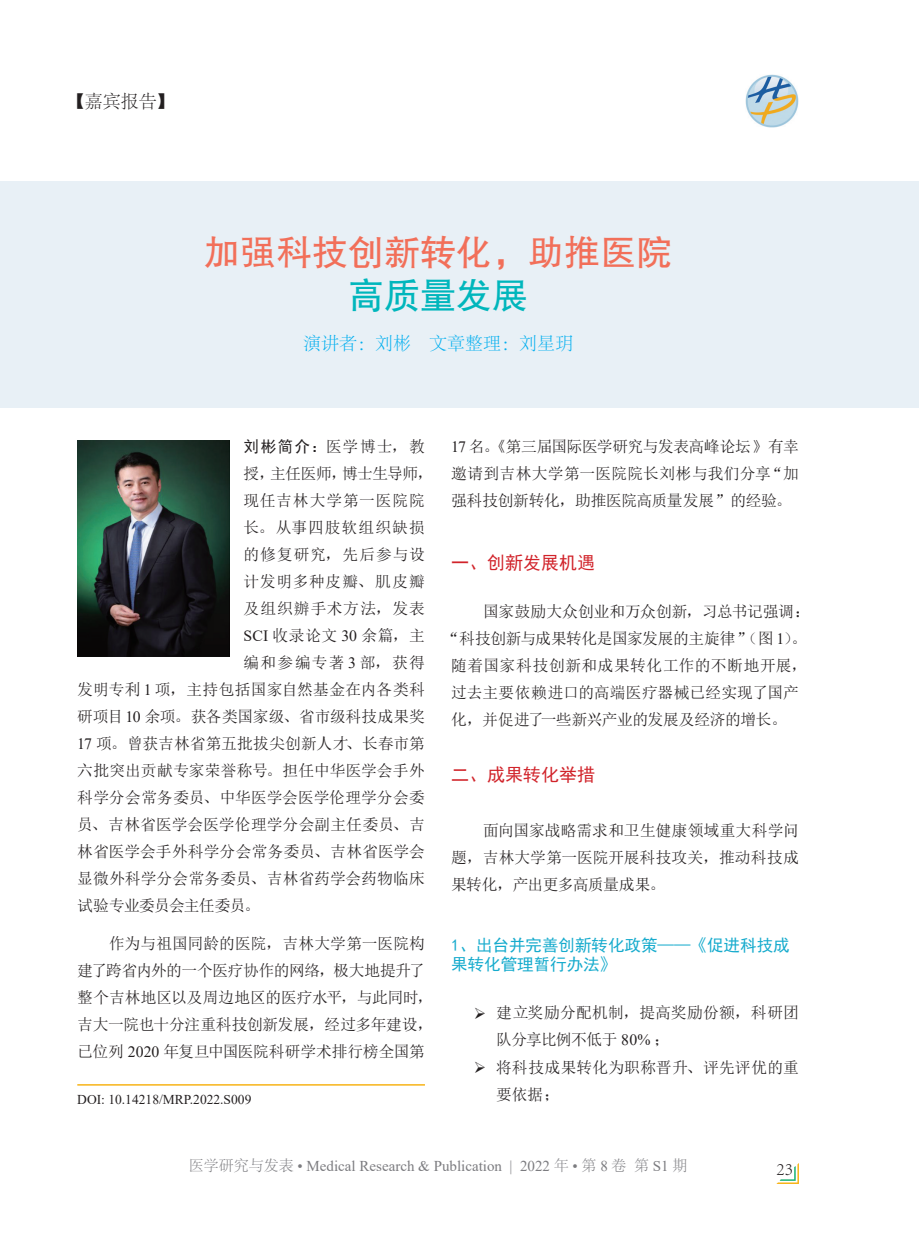
<style>
.page{position:relative;width:919px;height:1238px;background:#fff}
.page>*{position:absolute;margin:0;border:0;box-sizing:border-box;transform-origin:0 0}
.ArticleTitle{font:36px/43.2px "FZHTK GBK1 0";color:#f26f59;text-align:center}
.Author{font:300 18px "Adobe Song Std";color:#00aeef}
.CenterFooter2{font:300 18px "Adobe Song Std";color:#231f20}
.Heading1{font:18px "Sim Hei";color:#d1232a}
.FigureCaption{font:18px "Sim Hei";color:#d1232a}
.Heading2{font:16.5px/19.8px "Sim Hei";color:#16abcd}
.Para{font:15.75px/27px "N Sim Sun";color:#231f20}
.ParaFirst{font:15.75px/27px "N Sim Sun";letter-spacing:-.005em;color:#231f20;text-align:justify}
.ParaFirst-2{font:15.75px "N Sim Sun";letter-spacing:-.03em;color:#231f20}
.Para-2{font:15.75px "N Sim Sun";letter-spacing:.065em;color:#231f20}
.ParaFirst-3{font:15.75px "N Sim Sun";letter-spacing:.03em;color:#231f20}
.ParaFirst-4{font:15.75px "N Sim Sun";letter-spacing:-.025em;color:#231f20}
.Para-3{font:15.75px "N Sim Sun";letter-spacing:-.035em;color:#231f20}
.Para-4{font:15.75px "N Sim Sun";letter-spacing:-.045em;color:#231f20}
.Para-5{font:15.75px "N Sim Sun";letter-spacing:.055em;color:#231f20}
.Para-6{font:15.75px "N Sim Sun";letter-spacing:.06em;color:#231f20}
.Para-7{font:15.75px "N Sim Sun";letter-spacing:.05em;color:#231f20}
.Para-8{font:15.75px "N Sim Sun";letter-spacing:.08em;color:#231f20}
.t1{font:15px "Times New Roman";color:#7c7c80}
.Affiliation{font:13.5px "Times New Roman";color:#231f20}
.s1{color:#00b6bc}
.s2{font-family:"Sim Hei"}
.s3{font-family:"Times New Roman"}
.s4{font-family:"Adobe Song Std";font-weight:300}
</style>
<div class="page">
<svg style="left:777px;top:1164px;width:21px;height:19px"></svg>
<img style="left:745px;top:74px;width:53px;height:53px">
<div style="left:0;top:181px;width:918px;height:227px;background:#e8f0f6"></div>
<hr style="left:77px;top:1084px;width:348px;height:1px;background:#f7b317">
<img style="left:77px;top:441px;width:152px;height:215px">
<p class="CenterFooter2" style="left:67px;top:91px;width:109px">【嘉宾报告】</p>
<p class="ArticleTitle" style="left:204px;top:231px;width:469px">加强科技创新转化，助推医院<span class="s1">高质量发展</span></p>
<p class="Author" style="left:303px;top:334px;width:271px">演讲者：刘彬 文章整理：刘星玥</p>
<p class="Para" style="left:243px;top:432px;width:183px"><span class="s2">刘彬简介：</span>医学博士，教</p>
<p class="Para-3" style="left:243px;top:465px;width:191px">授，主任医师，博士生导师，</p>
<p class="Para-5" style="left:243px;top:492px;width:183px">现任吉林大学第一医院院</p>
<p class="Para-2" style="left:243px;top:519px;width:183px">长。从事四肢软组织缺损</p>
<p class="Para-6" style="left:243px;top:546px;width:183px">的修复研究，先后参与设</p>
<p class="Para-7" style="left:243px;top:573px;width:183px">计发明多种皮瓣、肌皮瓣</p>
<p class="Para-2" style="left:243px;top:600px;width:183px">及组织辦手术方法，发表</p>
<p class="Para" style="left:243px;top:621px;width:183px"><span class="s3">SCI</span> 收录论文 <span class="s3">30</span> 余篇，主</p>
<p class="Para-8" style="left:243px;top:654px;width:183px">编和参编专著 <span class="s3">3</span> 部，获得</p>
<p class="Para" style="left:77px;top:675px;width:349px">发明专利 <span class="s3">1</span> 项，主持包括国家自然基金在内各类科</p>
<p class="Para" style="left:77px;top:702px;width:349px">研项目<span class="s3">10</span> 余项。获各类国家级、省市级科技成果奖</p>
<p class="Para" style="left:77px;top:729px;width:349px"><span class="s3">17</span> 项。曾获吉林省第五批拔尖创新人才、长春市第</p>
<p class="Para" style="left:77px;top:756px;width:349px">六批突出贡献专家荣誉称号。担任中华医学会手外</p>
<p class="Para" style="left:77px;top:783px;width:349px">科学分会常务委员、中华医学会医学伦理学分会委</p>
<p class="Para" style="left:77px;top:810px;width:349px">员、吉林省医学会医学伦理学分会副主任委员、吉</p>
<p class="Para" style="left:77px;top:837px;width:349px">林省医学会手外科学分会常务委员、吉林省医学会</p>
<p class="Para" style="left:77px;top:864px;width:349px">显微外科学分会常务委员、吉林省药学会药物临床</p>
<p class="Para-4" style="left:77px;top:897px;width:184px">试验专业委员会主任委员。</p>
<p class="Para" style="left:77px;top:929px;width:357px;text-indent:32px">作为与祖国同龄的医院，吉林大学第一医院构建了跨省内外的一个医疗协作的网络，极大地提升了整个吉林地区以及周边地区的医疗水平，与此同时，吉大一院也十分注重科技创新发展，经过多年建设，已位列 <span class="s3">2020</span> 年复旦中国医院科研学术排行榜全国第</p>
<p class="Para" style="left:451px;top:432px;width:349px;text-align:justify"><span class="s3">17</span> 名。《第三届国际医学研究与发表高峰论坛》有幸邀请到吉林大学第一医院院长刘彬与我们分享“加强科技创新转化，助推医院高质量发展”的经验。</p>
<p class="Heading1" style="left:451px;top:553px;width:145px">一、创新发展机遇</p>
<p class="ParaFirst" style="left:483px;top:597px;width:329px">国家鼓励大众创业和万众创新，习总书记强调：</p>
<p class="ParaFirst-2" style="left:443px;top:630px;width:365px">“科技创新与成果转化是国家发展的主旋律”（图 <span class="s3">1</span>）。</p>
<p class="ParaFirst-3" style="left:451px;top:657px;width:357px">随着国家科技创新和成果转化工作的不断地开展，</p>
<p class="ParaFirst" style="left:451px;top:679px;width:349px">过去主要依赖进口的高端医疗器械已经实现了国产</p>
<p class="ParaFirst-4" style="left:451px;top:711px;width:337px">化，并促进了一些新兴产业的发展及经济的增长。</p>
<p class="FigureCaption" style="left:451px;top:766px;width:145px">二、成果转化举措</p>
<p class="ParaFirst" style="left:451px;top:816px;width:349px;text-indent:32px">面向国家战略需求和卫生健康领域重大科学问题，吉林大学第一医院开展科技攻关，推动科技成果转化，产出更多高质量成果。</p>
<p class="Heading2" style="left:451px;top:934px;width:340px">1、出台并完善创新转化政策——《促进科技成果转化管理暂行办法》</p>
<p class="Para" style="left:496px;top:999px;width:304px">建立奖励分配机制，提高奖励份额，科研团队分享比例不低于 <span class="s3">80%</span> ；</p>
<p class="Para" style="left:496px;top:1053px;width:304px">将科技成果转化为职称晋升、评先评优的重</p>
<p class="Affiliation" style="left:77px;top:1090px;width:176px">DOI: 10.14218/MRP.2022.S009</p>
<p class="Para" style="left:496px;top:1080px;width:65px">要依据；</p>
<p class="t1" style="left:189px;top:1155px;width:500px"><span class="s4">医学研究与发表</span> • Medical Research &amp; Publication | 2022 <span class="s4">年</span> • <span class="s4">第</span> 8 <span class="s4">卷 第</span> S1 <span class="s4">期</span></p>
<p class="CenterFooter2" style="left:776px;top:1158px;width:18px">23</p>
</div>
